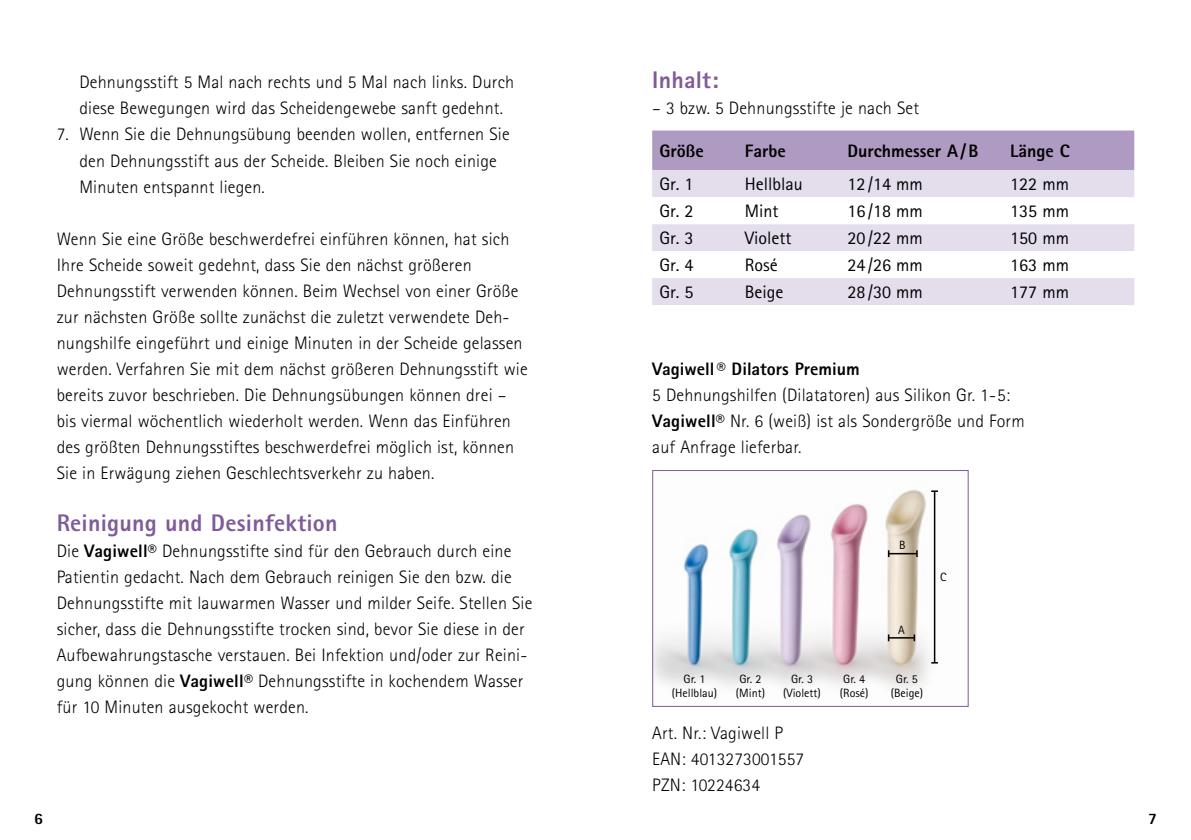
<style>
.page{position:relative;width:1191px;height:840px;background:#fff}
.page>*{position:absolute;margin:0;border:0;box-sizing:border-box;transform-origin:0 0}
.t1{font:800 24px "Rotis Sans Serif Pro";letter-spacing:.01em;color:#7f5b99}
.t2{font:300 18px/26px "Rotis Sans Serif Pro";letter-spacing:.01em;color:#000}
.t3{font:18px "Rotis Sans Serif Pro";color:#000}
.t4{font:800 18px "Rotis Sans Serif Pro";color:#000}
.t5{font:800 16px "Rotis Sans Serif Pro";color:#000}
.t6{font:12px "Rotis Sans Serif Pro";color:#000}
.s1{font-weight:800}
</style>
<div class="page">
<div style="left:652px;top:130px;width:482px;height:40px;background:#af9bc2"></div>
<div style="left:652px;top:170px;width:482px;height:135px;background:#e3ddec"></div>
<svg style="left:652px;top:197px;width:482px;height:81px"></svg>
<img style="left:654px;top:489px;width:284px;height:200px">
<div style="left:652px;top:470px;width:316px;height:236px;border:1px solid #7f5b99"></div>
<hr style="left:888px;top:552px;width:29px;height:2px;background:#000">
<hr style="left:934px;top:491px;width:1px;height:171px;background:#000">
<svg style="left:931px;top:661px;width:7px;height:2px"></svg>
<hr style="left:888px;top:636px;width:26px;height:2px;background:#000">
<svg style="left:913px;top:634px;width:2px;height:7px"></svg>
<p class="t2" style="left:79px;top:69px;width:436px">Dehnungsstift 5 Mal nach rechts und 5 Mal nach links. Durch diese Bewegungen wird das Scheidengewebe sanft gedehnt.</p>
<p class="t2" style="left:79px;top:121px;width:432px;text-indent:-23px">7. Wenn Sie die Dehnungsübung beenden wollen, entfernen Sie den Dehnungsstift aus der Scheide. Bleiben Sie noch einige<br>Minuten entspannt liegen.</p>
<p class="t2" style="left:57px;top:225px;width:472px">Wenn Sie eine Größe beschwerdefrei einführen können, hat sich Ihre Scheide soweit gedehnt, dass Sie den nächst größeren Dehnungsstift verwenden können. Beim Wechsel von einer Größe zur nächsten Größe sollte zunächst die zuletzt verwendete Deh&shy;nungshilfe eingeführt und einige Minuten in der Scheide gelassen werden. Verfahren Sie mit dem nächst größeren Dehnungsstift wie bereits zuvor beschrieben. Die Dehnungsübungen können drei – bis viermal wöchentlich wiederholt werden. Wenn das Einführen des größten Dehnungsstiftes beschwerdefrei möglich ist, können Sie in Erwägung ziehen Geschlechtsverkehr zu haben.</p>
<h1 class="t1" style="left:57px;top:507px;width:282px">Reinigung und Desinfektion</h1>
<p class="t2" style="left:57px;top:538px;width:477px">Die <span class="s1">Vagiwell®</span> Dehnungsstifte sind für den Gebrauch durch eine Patientin gedacht. Nach dem Gebrauch reinigen Sie den bzw. die Dehnungsstifte mit lauwarmen Wasser und milder Seife. Stellen Sie sicher, dass die Dehnungsstifte trocken sind, bevor Sie diese in der Aufbewahrungstasche verstauen. Bei Infektion und/oder zur Reini&shy;gung können die <span class="s1">Vagiwell®</span> Dehnungsstifte in kochendem Wasser für 10 Minuten ausgekocht werden.</p>
<h1 class="t1" style="left:652px;top:65px;width:68px">Inhalt:</h1>
<p class="t2" style="left:652px;top:96px;width:268px">– 3 bzw. 5 Dehnungsstifte je nach Set</p>
<p class="t4" style="left:659px;top:139px;width:46px">Größe</p>
<p class="t4" style="left:744px;top:139px;width:42px">Farbe</p>
<p class="t4" style="left:847px;top:139px;width:132px">Durchmesser A/B</p>
<p class="t4" style="left:1010px;top:139px;width:61px">Länge C</p>
<p class="t3" style="left:659px;top:173px;width:36px">Gr. 1</p>
<p class="t3" style="left:744px;top:173px;width:59px">Hellblau</p>
<p class="t3" style="left:847px;top:173px;width:77px">12/14 mm</p>
<p class="t3" style="left:1010px;top:173px;width:60px">122 mm</p>
<p class="t3" style="left:659px;top:200px;width:36px">Gr. 2</p>
<p class="t3" style="left:744px;top:200px;width:35px">Mint</p>
<p class="t3" style="left:847px;top:200px;width:77px">16/18 mm</p>
<p class="t3" style="left:1010px;top:200px;width:60px">135 mm</p>
<p class="t3" style="left:659px;top:227px;width:36px">Gr. 3</p>
<p class="t3" style="left:744px;top:227px;width:48px">Violett</p>
<p class="t3" style="left:847px;top:227px;width:77px">20/22 mm</p>
<p class="t3" style="left:1010px;top:227px;width:60px">150 mm</p>
<p class="t3" style="left:659px;top:254px;width:36px">Gr. 4</p>
<p class="t3" style="left:744px;top:254px;width:34px">Rosé</p>
<p class="t3" style="left:847px;top:254px;width:77px">24/26 mm</p>
<p class="t3" style="left:1010px;top:254px;width:60px">163 mm</p>
<p class="t3" style="left:659px;top:281px;width:36px">Gr. 5</p>
<p class="t3" style="left:744px;top:281px;width:40px">Beige</p>
<p class="t3" style="left:847px;top:281px;width:77px">28/30 mm</p>
<p class="t3" style="left:1010px;top:281px;width:60px">177 mm</p>
<p class="t4" style="left:652px;top:357px;width:209px">Vagiwell® Dilators Premium</p>
<p class="t2" style="left:652px;top:382px;width:374px">5 Dehnungshilfen (Dilatatoren) aus Silikon Gr. 1-5:<br><span class="s1">Vagiwell®</span> Nr. 6 (weiß) ist als Sondergröße und Form auf Anfrage lieferbar.</p>
<p class="t6" style="left:899px;top:537px;width:8px">B</p>
<p class="t6" style="left:898px;top:622px;width:8px">A</p>
<p class="t6" style="left:683px;top:671px;width:24px">Gr. 1</p>
<p class="t6" style="left:739px;top:671px;width:24px">Gr. 2</p>
<p class="t6" style="left:791px;top:671px;width:24px">Gr. 3</p>
<p class="t6" style="left:843px;top:671px;width:24px">Gr. 4</p>
<p class="t6" style="left:896px;top:671px;width:24px">Gr. 5</p>
<p class="t6" style="left:672px;top:685px;width:47px">(Hellblau)</p>
<p class="t6" style="left:736px;top:685px;width:31px">(Mint)</p>
<p class="t6" style="left:783px;top:685px;width:39px">(Violett)</p>
<p class="t6" style="left:840px;top:685px;width:30px">(Rosé)</p>
<p class="t6" style="left:890px;top:685px;width:34px">(Beige)</p>
<p class="t2" style="left:652px;top:720px;width:154px">Art. Nr.: Vagiwell P<br>EAN: 4013273001557<br>PZN: 10224634</p>
<p class="t6" style="left:940px;top:569px;width:8px">C</p>
<p class="t5" style="left:34px;top:808px;width:10px">6</p>
<p class="t5" style="left:1148px;top:808px;width:10px">7</p>
</div>
